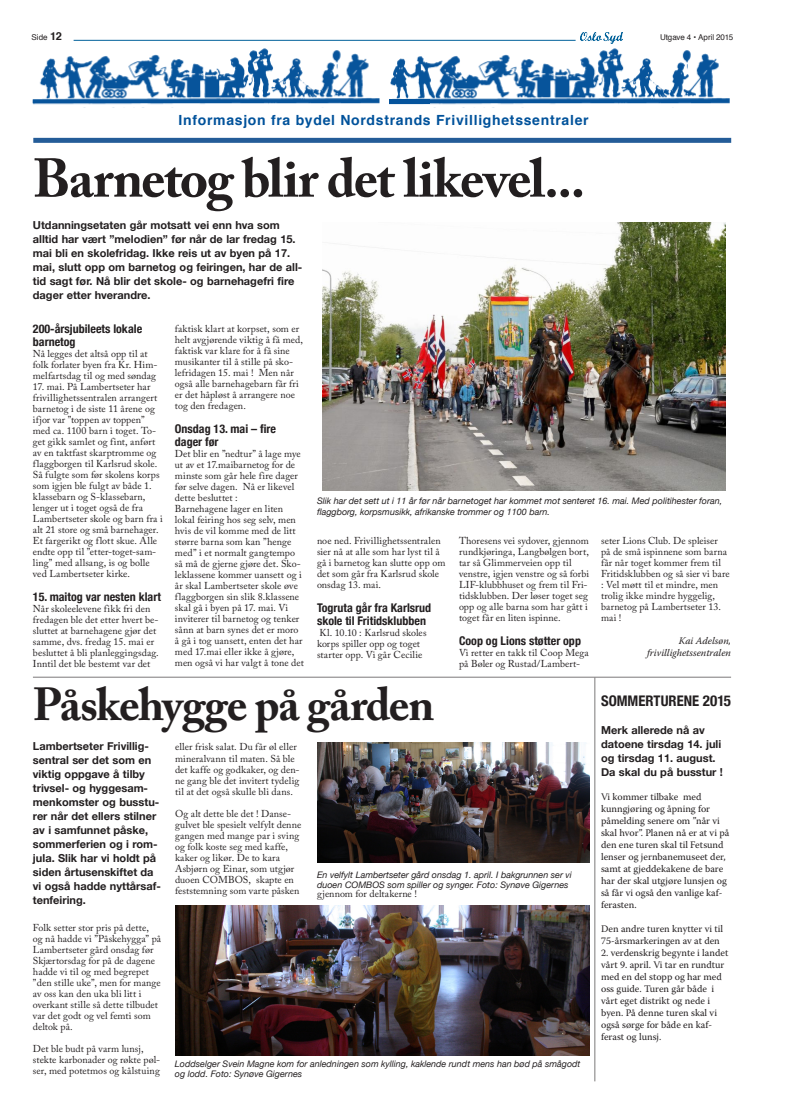
<style>
.page{position:relative;width:789px;height:1109px;background:#fff}
.page>*{position:absolute;margin:0;border:0;box-sizing:border-box;transform-origin:0 0}
._1_SAK_Tittel{font:700 54px "Adobe Caslon Pro";letter-spacing:-.03em;color:#231f20}
._1_SAK_Tittel-2{font:700 46px "Adobe Caslon Pro";letter-spacing:-.025em;color:#231f20}
.FAKTA__Tittel{font:700 condensed 14.6px "Helvetica Neue";color:#231f20}
.t1{font:700 14px "Helvetica";letter-spacing:.05em;color:#01529b}
.m-tittel{font:700 condensed 12px/13px "Helvetica Neue";color:#231f20}
._3_SAK_Ingress{font:700 11px/14px "Helvetica Neue";color:#231f20}
._5_SAK_Brødtekst{font:10px/11px "Adobe Caslon Pro";letter-spacing:.005em;color:#231f20}
.Brødtekst{font:10px/12px "Warnock Pro";color:#231f20}
.leserinnlegg_forfatt{font:italic 10px/12px "Warnock Pro";color:#231f20;text-align:right}
.bildetekst{font:italic 9px/10.8px "Helvetica Neue";color:#231f20}
.t2{font:8px "Helvetica";color:#231f20}
.s1{font-weight:700;font-size:11px}
.s2{font-size:15px}
</style>
<div class="page">
<hr style="left:74px;top:40px;width:501px;height:1px;background:#00619a">
<img style="left:580px;top:32px;width:42px;height:11px">
<img style="left:389px;top:48px;width:340px;height:57px">
<div style="left:377px;top:99px;width:52px;height:5px;background:#05539c"></div>
<svg style="left:32px;top:48px;width:357px;height:57px"></svg>
<div style="left:33px;top:138px;width:697px;height:5px;background:#245c98"></div>
<img style="left:322px;top:223px;width:402px;height:267px">
<img style="left:317px;top:742px;width:272px;height:120px">
<img style="left:175px;top:905px;width:413px;height:150px">
<hr style="left:33px;top:676px;width:697px;height:1px;background:#231f20">
<hr style="left:594px;top:677px;width:1px;height:404px;background:#231f20">
<p class="t2" style="left:31px;top:31px;width:32px">Side <span class="s1">12</span></p>
<p class="t2" style="left:659px;top:31px;width:75px">Utgave 4 • April 2015</p>
<p class="t1" style="left:178px;top:109px;width:411px">Informasjon fra bydel Nordstrands Frivillighetssentraler</p>
<p class="_1_SAK_Tittel" style="left:33px;top:146px;width:553px">Barnetog blir det likevel...</p>
<p class="_3_SAK_Ingress" style="left:33px;top:218px;width:271px">Utdanningsetaten går motsatt vei enn hva som alltid har vært ”melodien” før når de lar fredag 15. mai bli en skolefridag. Ikke reis ut av byen på 17. mai, slutt opp om barnetog og feiringen, har de all&shy;tid sagt før. Nå blir det skole- og barnehagefri fire dager etter hverandre.</p>
<p class="m-tittel" style="left:33px;top:321px;width:111px">200-årsjubileets lokale barnetog</p>
<p class="_5_SAK_Brødtekst" style="left:33px;top:348px;width:126px">Nå legges det altså opp til at folk forlater byen fra Kr. Him&shy;melfartsdag til og med søndag</p>
<p class="_5_SAK_Brødtekst" style="left:33px;top:381px;width:131px">17. mai. På Lambertseter har frivillighetssentralen arrangert barnetog i de siste 11 årene og ifjor var ”toppen av toppen” med ca. 1100 barn i toget. To&shy;get gikk samlet og fint, anført av en taktfast skarptromme og flaggborgen til Karlsrud skole.<br>Så fulgte som før skolens korps som igjen ble fulgt av både 1. klassebarn og S-klassebarn, lenger ut i toget også de fra<br>Lambertseter skole og barn fra i alt 21 store og små barnehager.<br>Et fargerikt og flott skue. Alle endte opp til ”etter-toget-sam&shy;ling” med allsang, is og bolle ved Lambertseter kirke.</p>
<p class="m-tittel" style="left:33px;top:589px;width:129px">15. maitog var nesten klart</p>
<p class="_5_SAK_Brødtekst" style="left:33px;top:603px;width:127px">Når skoleelevene fikk fri den fredagen ble det etter hvert be&shy;sluttet at barnehagene gjør det samme, dvs. fredag 15. mai er besluttet å bli planleggingsdag.<br>Inntil det ble bestemt var det</p>
<p class="_5_SAK_Brødtekst" style="left:175px;top:323px;width:129px">faktisk klart at korpset, som er helt avgjørende viktig å få med, faktisk var klare for å få sine musikanter til å stille på sko&shy;lefridagen 15. mai ! Men når også alle barnehagebarn får fri er det håpløst å arrangere noe tog den fredagen.</p>
<p class="m-tittel" style="left:175px;top:421px;width:102px">Onsdag 13. mai – fire dager før</p>
<p class="_5_SAK_Brødtekst" style="left:175px;top:448px;width:127px">Det blir en ”nedtur” å lage mye ut av et 17.maibarnetog for de minste som går hele fire dager før selve dagen. Nå er likevel dette besluttet :</p>
<p class="_5_SAK_Brødtekst" style="left:175px;top:503px;width:130px">Barnehagene lager en liten lokal feiring hos seg selv, men hvis de vil komme med de litt større barna som kan ”henge med” i et normalt gangtempo så må de gjerne gjøre det. Sko&shy;leklassene kommer uansett og i år skal Lambertseter skole øve flaggborgen sin slik 8.klassene skal gå i byen på 17. mai. Vi inviterer til barnetog og tenker sånn at barn synes det er moro å gå i tog uansett, enten det har med 17.mai eller ikke å gjøre, men også vi har valgt å tone det</p>
<p class="bildetekst" style="left:317px;top:496px;width:406px">Slik har det sett ut i 11 år før når barnetoget har kommet mot senteret 16. mai. Med politihester foran, flaggborg, korpsmusikk, afrikanske trommer og 1100 barn.</p>
<p class="_5_SAK_Brødtekst" style="left:317px;top:535px;width:130px">noe ned. Frivillighetssentralen sier nå at alle som har lyst til å gå i barnetog kan slutte opp om det som går fra Karlsrud skole onsdag 13. mai.</p>
<p class="m-tittel" style="left:317px;top:600px;width:116px">Togruta går fra Karlsrud skole til Fritidsklubben</p>
<p class="_5_SAK_Brødtekst" style="left:317px;top:627px;width:111px">Kl. 10.10 : Karlsrud skoles korps spiller opp og toget starter opp. Vi går Cecilie</p>
<p class="_5_SAK_Brødtekst" style="left:458px;top:535px;width:131px">Thoresens vei sydover, gjennom rundkjøringa, Langbølgen bort, tar så Glimmerveien opp til venstre, igjen venstre og så forbi<br>LIF-klubbhuset og frem til Fri&shy;tidsklubben. Der løser toget seg opp og alle barna som har gått i toget får en liten ispinne.</p>
<p class="m-tittel" style="left:458px;top:633px;width:123px">Coop og Lions støtter opp</p>
<p class="_5_SAK_Brødtekst" style="left:458px;top:647px;width:131px">Vi retter en takk til Coop Mega på Bøler og Rustad/Lambert-</p>
<p class="_5_SAK_Brødtekst" style="left:600px;top:535px;width:130px">seter Lions Club. De spleiser på de små ispinnene som barna får når toget kommer frem til<br>Fritidsklubben og så sier vi bare : Vel møtt til et mindre, men trolig ikke mindre hyggelig, barnetog på Lambertseter 13. mai !</p>
<p class="leserinnlegg_forfatt" style="left:646px;top:634px;width:85px">Kai Adelsøn, frivillighetssentralen</p>
<p class="_1_SAK_Tittel-2" style="left:33px;top:677px;width:402px">Påskehygge på gården</p>
<p class="_3_SAK_Ingress" style="left:33px;top:739px;width:129px">Lambertseter Frivillig&shy;sentral ser det som en viktig oppgave å tilby trivsel- og hyggesam&shy;menkomster og busstu&shy;rer når det ellers stilner av i samfunnet påske, sommerferien og i rom&shy;jula. Slik har vi holdt på siden årtusenskiftet da vi også hadde nyttårsaf&shy;tenfeiring.</p>
<p class="_5_SAK_Brødtekst" style="left:33px;top:921px;width:130px">Folk setter stor pris på dette, og nå hadde vi ”Påskehygga” på<br>Lambertseter gård onsdag før<br>Skjærtorsdag for på de dagene hadde vi til og med begrepet ”den stille uke”, men for mange av oss kan den uka bli litt i overkant stille så dette tilbudet var det godt og vel femti som deltok på.</p>
<p class="_5_SAK_Brødtekst" style="left:33px;top:1042px;width:129px">Det ble budt på varm lunsj, stekte karbonader og røkte pøl&shy;ser, med potetmos og kålstuing</p>
<p class="_5_SAK_Brødtekst" style="left:175px;top:741px;width:126px">eller frisk salat. Du får øl eller mineralvann til maten. Så ble det kaffe og godkaker, og den&shy;ne gang ble det invitert tydelig til at det også skulle bli dans.</p>
<p class="_5_SAK_Brødtekst" style="left:175px;top:807px;width:128px">Og alt dette ble det ! Danse&shy;gulvet ble spesielt velfylt denne gangen med mange par i sving og folk koste seg med kaffe, kaker og likør. De to kara<br>Asbjørn og Einar, som utgjør duoen COMBOS, skapte en feststemning som varte påsken</p>
<p class="bildetekst" style="left:317px;top:869px;width:256px">En velfylt Lambertseter gård onsdag 1. april. I bakgrunnen ser vi duoen COMBOS som spiller og synger. Foto: Synøve Gigernes</p>
<p class="_5_SAK_Brødtekst" style="left:317px;top:887px;width:101px">gjennom for deltakerne !</p>
<p class="bildetekst" style="left:175px;top:1058px;width:406px">Loddselger Svein Magne kom for anledningen som kylling, kaklende rundt mens han bød på smågodt og lodd. Foto: Synøve Gigernes</p>
<p class="FAKTA__Tittel" style="left:600px;top:688px;width:131px">SOMMERTURENE <span class="s2">2015</span></p>
<p class="_3_SAK_Ingress" style="left:600px;top:723px;width:123px">Merk allerede nå av datoene tirsdag 14. juli og tirsdag 11. august.<br>Da skal du på busstur !</p>
<p class="Brødtekst" style="left:600px;top:790px;width:130px">Vi kommer tilbake med kunngjøring og åpning for påmelding senere om ”når vi skal hvor”. Planen nå er at vi på den ene turen skal til Fetsund lenser og jernbanemuseet der, samt at gjeddekakene de bare har der skal utgjøre lunsjen og så får vi også den vanlige kaf&shy;ferasten.</p>
<p class="Brødtekst" style="left:600px;top:922px;width:123px">Den andre turen knytter vi til<br>75-årsmarkeringen av at den</p>
<p class="Brødtekst" style="left:600px;top:946px;width:129px">2. verdenskrig begynte i landet vårt 9. april. Vi tar en rundtur med en del stopp og har med oss guide. Turen går både i vårt eget distrikt og nede i byen. På denne turen skal vi også sørge for både en kaf&shy;ferast og lunsj.</p>
</div>
